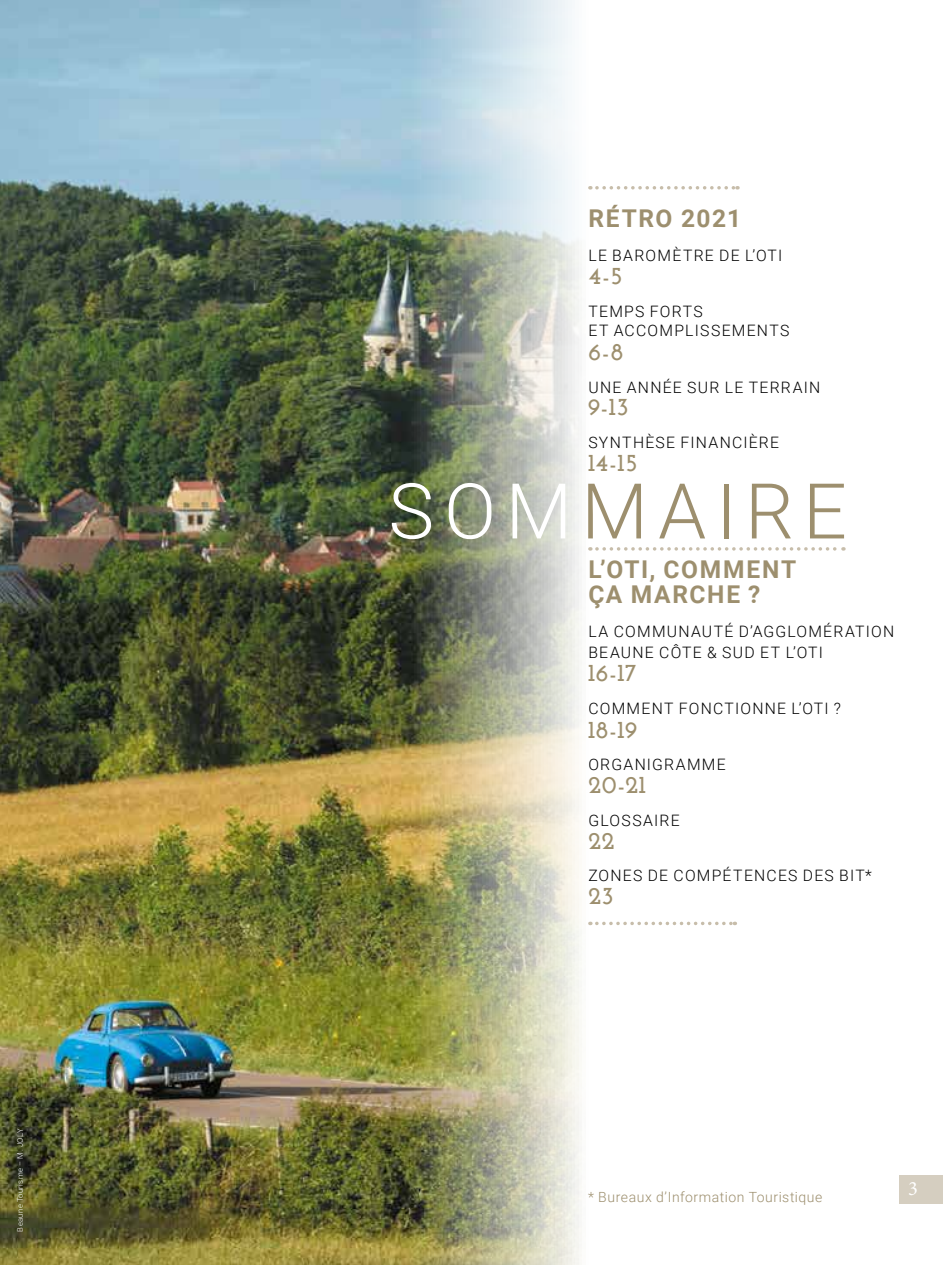
<style>
.page{position:relative;width:943px;height:1265px;background:#fff}
.page>*{position:absolute;margin:0;border:0;box-sizing:border-box;transform-origin:0 0}
.t1{font:300 77px "Roboto";letter-spacing:.12em;color:#9d8f6e}
.t2{font:700 24.5px "Josefin Slab";letter-spacing:.02em;color:#9d8f6e}
.t3{font:700 24.5px/25.4px "Roboto";letter-spacing:.065em;color:#9d8f6e}
.t4{font:20.47px "Minion Pro";color:#fff}
.t5{font:300 15.75px/19.2px "Roboto";letter-spacing:.08em;color:#000}
.t6{font:300 14px "Roboto";letter-spacing:.04em;color:#9d8f6e}
.t7{font:300 7.7px "Roboto";letter-spacing:.05em;color:#fff}
.s1{color:#fff}
</style>
<div class="page">
<div style="left:899px;top:1175px;width:44px;height:29px;background:#d5cec0"></div>
<img style="left:0;top:0;width:740px;height:1265px">
<svg style="left:597px;top:547px;width:247px;height:4px"></svg>
<svg style="left:590px;top:922px;width:145px;height:3px"></svg>
<svg style="left:597px;top:186px;width:141px;height:4px"></svg>
<p class="t7" style="left:15px;top:1232px;width:105px;rotate:-90deg">Beaune Tourisme – M. JOLY</p>
<h2 class="t3" style="left:588px;top:205px;width:154px">RÉTRO 2021</h2>
<p class="t5" style="left:588px;top:246px;width:195px">LE BAROMÈTRE DE L’OTI</p>
<h2 class="t2" style="left:588px;top:261px;width:36px">4-5</h2>
<p class="t5" style="left:588px;top:301px;width:202px">TEMPS FORTS<br>ET ACCOMPLISSEMENTS</p>
<h2 class="t2" style="left:588px;top:337px;width:37px">6-8</h2>
<p class="t5" style="left:588px;top:377px;width:233px">UNE ANNÉE SUR LE TERRAIN</p>
<h2 class="t2" style="left:588px;top:393px;width:43px">9-13</h2>
<p class="t5" style="left:588px;top:432px;width:192px">SYNTHÈSE FINANCIÈRE</p>
<h2 class="t2" style="left:588px;top:448px;width:51px">14-15</h2>
<h1 class="t1" style="left:388px;top:457px;width:460px"><span class="s1">SOM</span>MAIRE</h1>
<h2 class="t3" style="left:588px;top:556px;width:209px">L’OTI, COMMENT<br>ÇA MARCHE ?</h2>
<p class="t5" style="left:588px;top:621px;width:307px;line-height:21px">LA COMMUNAUTÉ D’AGGLOMÉRATION<br>BEAUNE CÔTE &amp; SUD ET L’OTI</p>
<h2 class="t2" style="left:588px;top:658px;width:50px">16-17</h2>
<p class="t5" style="left:588px;top:698px;width:254px">COMMENT FONCTIONNE L’OTI ?</p>
<h2 class="t2" style="left:588px;top:715px;width:51px">18-19</h2>
<p class="t5" style="left:588px;top:755px;width:139px">ORGANIGRAMME</p>
<h2 class="t2" style="left:588px;top:770px;width:59px">20-21</h2>
<p class="t5" style="left:588px;top:810px;width:93px">GLOSSAIRE</p>
<h2 class="t2" style="left:588px;top:826px;width:28px">22</h2>
<p class="t5" style="left:588px;top:865px;width:285px">ZONES DE COMPÉTENCES DES BIT*</p>
<h2 class="t2" style="left:588px;top:881px;width:27px">23</h2>
<p class="t6" style="left:588px;top:1187px;width:236px">* Bureaux d’Information Touristique</p>
<p class="t4" style="left:908px;top:1174px;width:11px">3</p>
</div>
